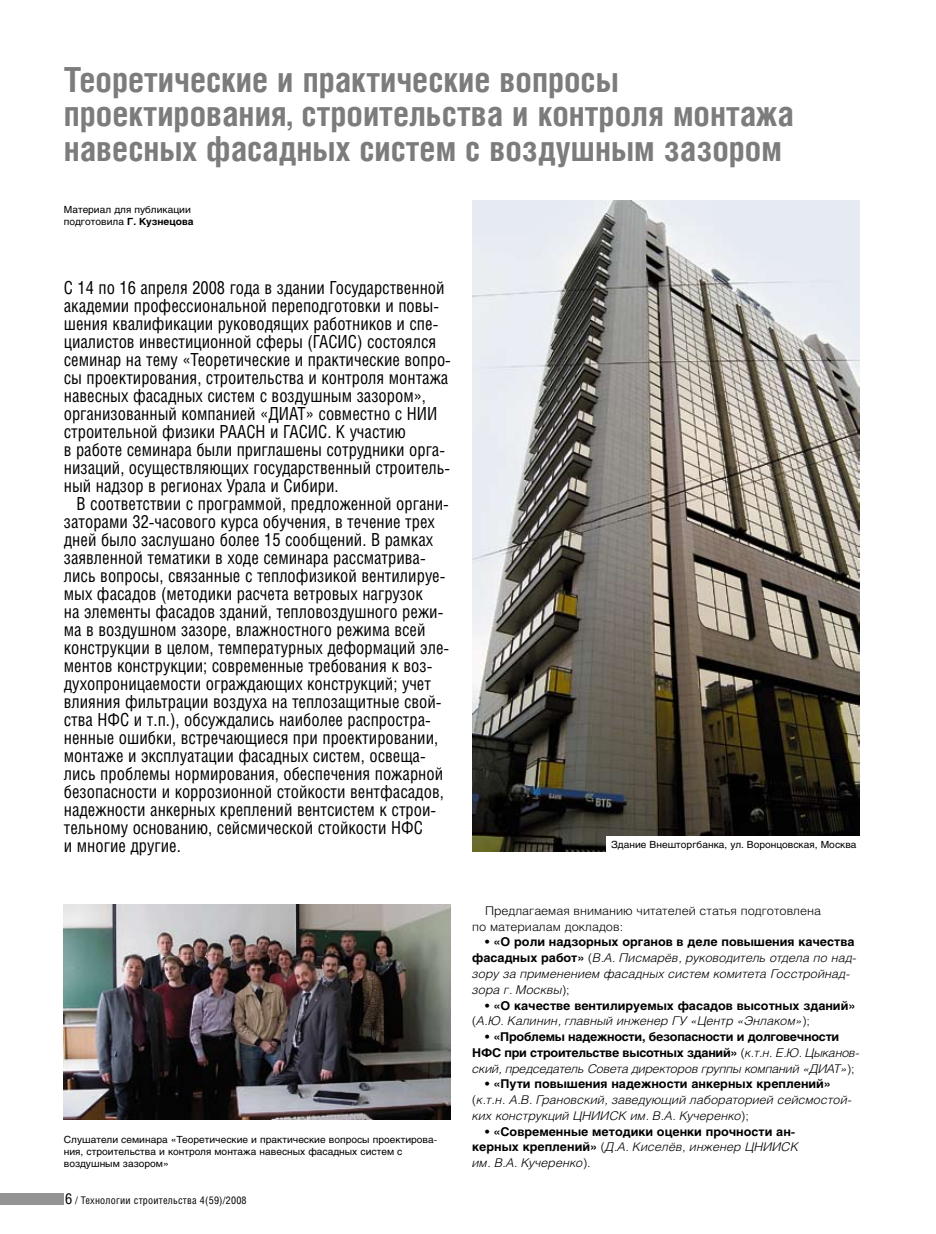
<style>
.page{position:relative;width:936px;height:1234px;background:#fff}
.page>*{position:absolute;margin:0;border:0;box-sizing:border-box;transform-origin:0 0}
.t1{font:700 34.5px/34.5px "Helios Cond";color:#7c7c7c}
.t2{font:18px/18px "Helios Cond";color:#000;scale:.95 1}
.t3{font:italic 300 12px/15.8px "Helios";color:#000;scale:1.04 1}
.t4{font:700 12px/15.8px "Helios";color:#000}
.t5{font:700 12px/15.8px "Helios";letter-spacing:-.02em;color:#000}
.t6{font:300 12px/15.8px "Helios";color:#000;scale:1.04 1}
.t7{font:10.5px "Helios Cond";letter-spacing:.02em;color:#000}
.t8{font:9.75px/12px "Helios";color:#000;scale:1.04 1}
.s1{font-weight:700}
.s2{font-weight:700;font-style:normal}
.s3{font-style:normal}
.s4{font-weight:300}
.s5{font-weight:300;font-style:italic}
</style>
<div class="page">
<div style="left:0;top:1192px;width:64px;height:11px;background:#949494"></div>
<img style="left:64px;top:904px;width:387px;height:215px">
<img style="left:472px;top:200px;width:387px;height:651px">
<div style="left:606px;top:836px;width:262px;height:18px;background:#fff"></div>
<h1 class="t1" style="left:64px;top:61px;width:731px">Теоретические и практические вопросы проектирования, строительства и контроля монтажа навесных фасадных систем с воздушным зазором</h1>
<p class="t8" style="left:64px;top:204px;width:126px">Материал для публикации подготовила <span class="s1">Г. Кузнецова</span></p>
<p class="t2" style="left:64px;top:278px;width:409px">С 14 по 16 апреля 2008 года в здании Государственной академии профессиональной переподготовки и повы‑ шения квалификации руководящих работников и спе‑ циалистов инвестиционной сферы (ГАСИС) состоялся семинар на тему «Теоретические и практические вопро‑ сы проектирования, строительства и контроля монтажа навесных фасадных систем с воздушным зазором», организованный компанией «ДИАТ» совместно с НИИ строительной физики РААСН и ГАСИС. К участию<br>в работе семинара были приглашены сотрудники орга‑ низаций, осуществляющих государственный строитель‑ ный надзор в регионах Урала и Сибири.</p>
<p class="t2" style="left:64px;top:494px;width:407px;text-indent:13px">В соответствии с программой, предложенной органи‑ заторами 32‑часового курса обучения, в течение трех дней было заслушано более 15 сообщений. В рамках заявленной тематики в ходе семинара рассматрива‑ лись вопросы, связанные с теплофизикой вентилируе‑ мых фасадов (методики расчета ветровых нагрузок<br>на элементы фасадов зданий, тепловоздушного режи‑ ма в воздушном зазоре, влажностного режима всей конструкции в целом, температурных деформаций эле‑ ментов конструкции; современные требования к воз‑ духопроницаемости ограждающих конструкций; учет влияния фильтрации воздуха на теплозащитные свой‑ ства НФС и т.п.), обсуждались наиболее распростра‑ ненные ошибки, встречающиеся при проектировании, монтаже и эксплуатации фасадных систем, освеща‑ лись проблемы нормирования, обеспечения пожарной безопасности и коррозионной стойкости вентфасадов, надежности анкерных креплений вентсистем к строи‑ тельному основанию, сейсмической стойкости НФС<br>и многие другие.</p>
<p class="t8" style="left:64px;top:1133px;width:360px">Слушатели семинара «Теоретические и практические вопросы проектирова&shy;ния, строительства и контроля монтажа навесных фасадных систем с воздушным зазором»</p>
<p class="t7" style="left:75px;top:1193px;width:173px">/ Технологии строительства 4(59)/2008</p>
<p class="t8" style="left:611px;top:838px;width:237px">Здание Внешторгбанка, ул. Воронцовская, Москва</p>
<p class="t6" style="left:472px;top:902px;width:337px;text-indent:13px">Предлагаемая вниманию читателей статья подготовлена по материалам докладов:</p>
<p class="t3" style="left:472px;top:933px;width:371px;text-indent:13px"><span class="s2">• «О роли надзорных органов в деле повышения качества фасадных работ»</span> <span class="s3">(</span>В.А. Писмарёв, руководитель отдела по над&shy;зору за применением фасадных систем комитета Госстройнад&shy;зора г. Москвы<span class="s3">);</span></p>
<p class="t4" style="left:472px;top:997px;width:384px;text-indent:13px">• «О качестве вентилируемых фасадов высотных зданий» <span class="s4">(</span><span class="s5">А.Ю. Калинин, главный инженер ГУ «Центр «Энлаком»</span><span class="s4">);</span></p>
<p class="t5" style="left:472px;top:1028px;width:388px;text-indent:13px">• «Проблемы надежности, безопасности и долговечности<br>НФС при строительстве высотных зданий» <span class="s4">(</span><span class="s5">к.т.н. Е.Ю. Цыканов&shy;ский, председатель Совета директоров группы компаний «ДИАТ»</span><span class="s4">);</span></p>
<p class="t3" style="left:472px;top:1075px;width:366px;text-indent:13px"><span class="s2">• «Пути повышения надежности анкерных креплений» </span><span class="s3">(</span>к.т.н. А.В. Грановский, заведующий лабораторией сейсмостой&shy;ких конструкций ЦНИИСК им. В.А. Кучеренко<span class="s3">);</span></p>
<p class="t4" style="left:472px;top:1123px;width:328px;text-indent:13px">• «Современные методики оценки прочности ан‑ керных креплений» <span class="s4">(</span><span class="s5">Д.А. Киселёв, инженер ЦНИИСК им. В.А. Кучеренко</span><span class="s4">).</span></p>
</div>
